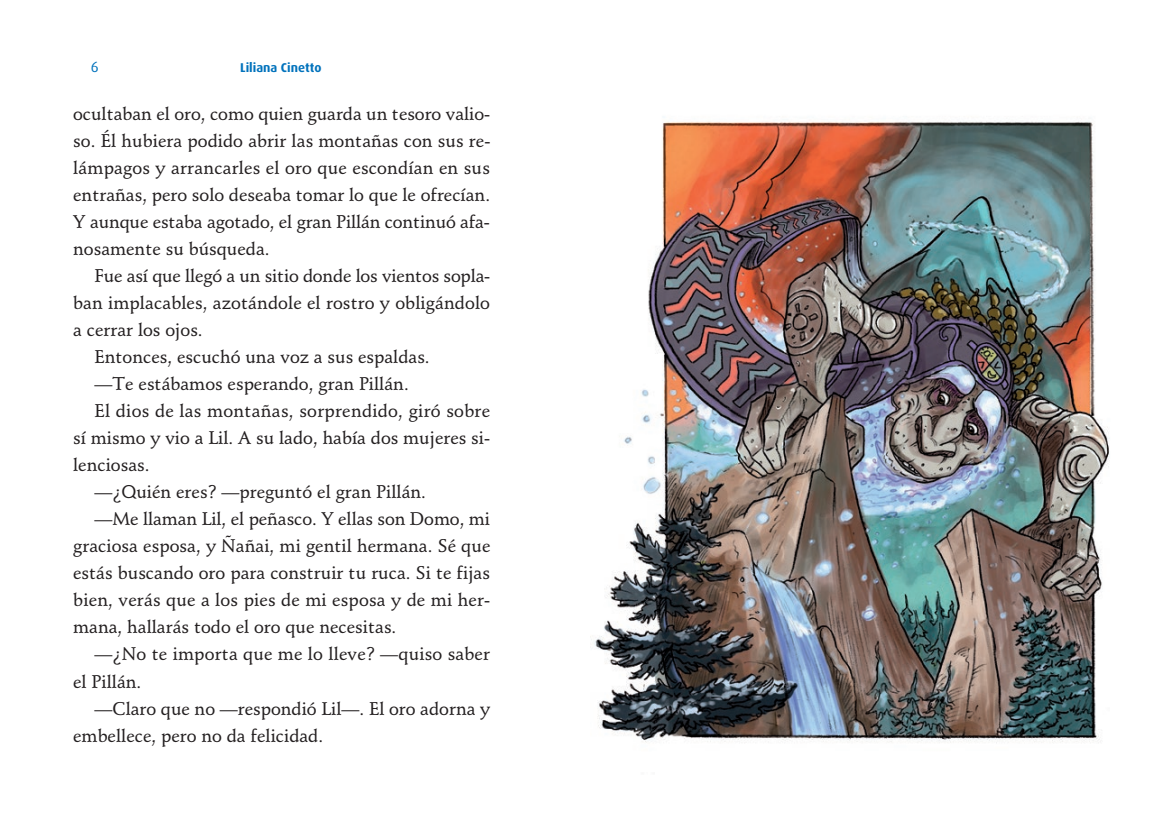
<style>
.page{position:relative;width:1149px;height:830px;background:#fff}
.page>*{position:absolute;margin:0;border:0;box-sizing:border-box;transform-origin:0 0}
.t1{font:500 18px/27px "PP Schneidler BT";color:#231f20;text-align:justify}
.t2{font:15px "Dax";color:#0072bc}
.t3{font:700 12.75px "Dax";color:#0072bc}
</style>
<div class="page">
<img style="left:590px;top:121px;width:520px;height:622px">
<p class="t2" style="left:91px;top:59px;width:9px">6</p>
<p class="t3" style="left:240px;top:61px;width:83px">Liliana Cinetto</p>
<p class="t1" style="left:73px;top:100px;width:418px">ocultaban el oro, como quien guarda un tesoro valio&shy;so. Él hubiera podido abrir las montañas con sus re&shy;lámpagos y arrancarles el oro que escondían en sus entrañas, pero solo deseaba tomar lo que le ofrecían.<br>Y aunque estaba agotado, el gran Pillán continuó afa&shy;nosamente su búsqueda.</p>
<p class="t1" style="left:94px;top:262px;width:397px">Fue así que llegó a un sitio donde los vientos sopla-</p>
<p class="t1" style="left:73px;top:289px;width:418px">ban implacables, azotándole el rostro y obligándolo</p>
<p class="t1" style="left:73px;top:316px;width:131px">a cerrar los ojos.</p>
<p class="t1" style="left:94px;top:343px;width:337px">Entonces, escuchó una voz a sus espaldas.</p>
<p class="t1" style="left:94px;top:370px;width:316px">—Te estábamos esperando, gran Pillán.</p>
<p class="t1" style="left:94px;top:397px;width:397px">El dios de las montañas, sorprendido, giró sobre</p>
<p class="t1" style="left:73px;top:424px;width:418px">sí mismo y vio a Lil. A su lado, había dos mujeres si-</p>
<p class="t1" style="left:73px;top:451px;width:78px">lenciosas.</p>
<p class="t1" style="left:94px;top:478px;width:333px">—¿Quién eres? —preguntó el gran Pillán.</p>
<p class="t1" style="left:94px;top:505px;width:397px">—Me llaman Lil, el peñasco. Y ellas son Domo, mi</p>
<p class="t1" style="left:73px;top:532px;width:418px">graciosa esposa, y Ñañai, mi gentil hermana. Sé que</p>
<p class="t1" style="left:73px;top:559px;width:418px">estás buscando oro para construir tu ruca. Si te fijas</p>
<p class="t1" style="left:73px;top:586px;width:418px">bien, verás que a los pies de mi esposa y de mi her-</p>
<p class="t1" style="left:73px;top:613px;width:325px">mana, hallarás todo el oro que necesitas.</p>
<p class="t1" style="left:94px;top:640px;width:397px">—¿No te importa que me lo lleve? —quiso saber</p>
<p class="t1" style="left:73px;top:667px;width:70px">el Pillán.</p>
<p class="t1" style="left:94px;top:694px;width:397px">—Claro que no —respondió Lil—. El oro adorna y</p>
<p class="t1" style="left:73px;top:721px;width:251px">embellece, pero no da felicidad.</p>
</div>
